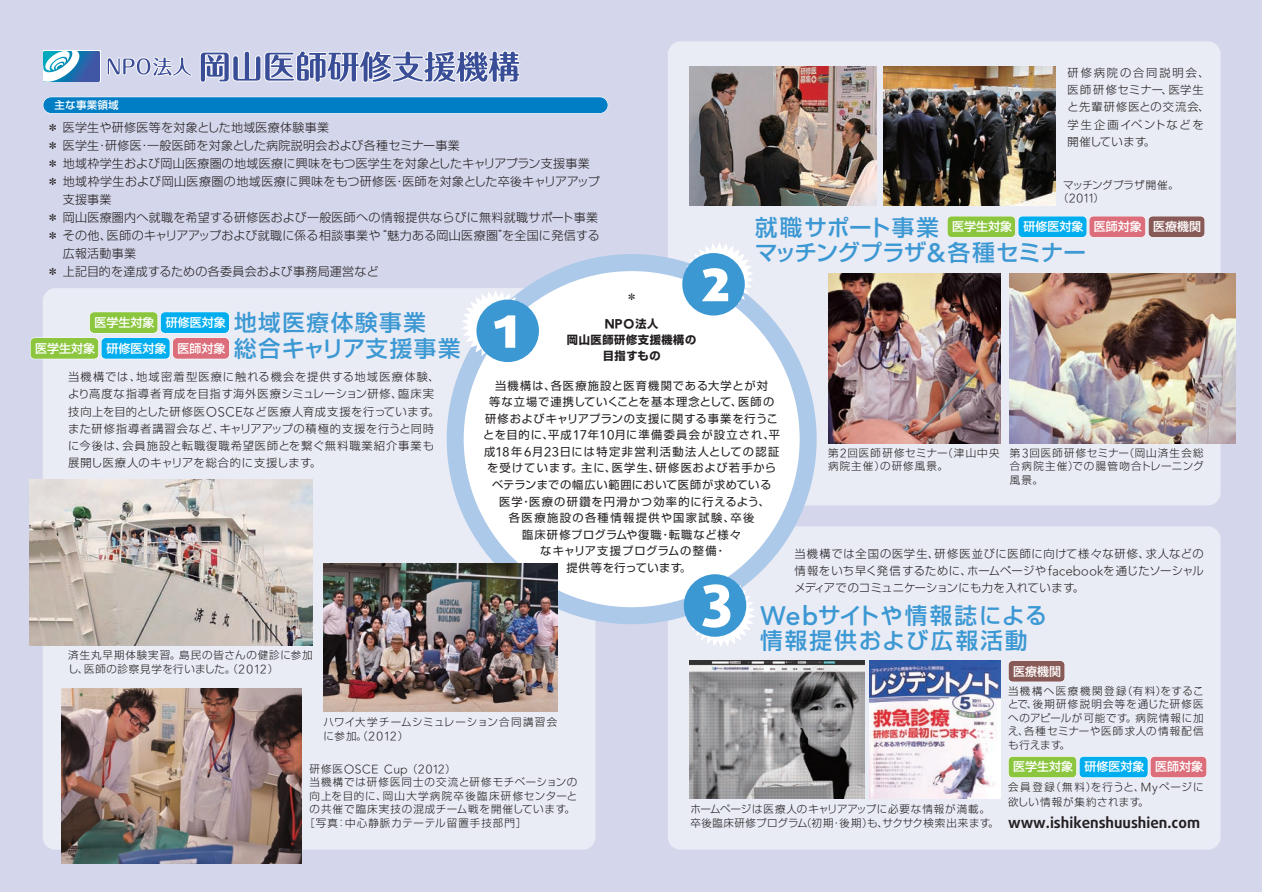
<style>
.page{position:relative;width:1262px;height:892px;background:#fff}
.page>*{position:absolute;margin:0;border:0;box-sizing:border-box;transform-origin:0 0}
.t1{font:800 60px "Daxline SC";color:#fff}
.t2{font:500 22.5px/25.3px "Shin Go Pro";letter-spacing:.1em;color:#3b98d3}
.t3{font:500 22.5px/25.5px "Shin Go Pro";color:#3b98d3}
.t4{font:500 22.5px/25.5px "Shin Go Pro";letter-spacing:.07em;color:#3b98d3}
.t5{font:700 15px "Daxline";color:#231f20}
.t6{font:300 12px "Shin Go Pro";letter-spacing:.025em;color:#231f20}
.t7{font:500 12px "Shin Go Pro";color:#fff}
.t8{font:300 11.25px/17.2px "Shin Go Pro";letter-spacing:.07em;color:#231f20;text-align:justify}
.t9{font:11.25px/16.5px "Shin Go Pro";letter-spacing:.09em;color:#231f20;text-align:center}
.t10{font:300 11.25px/17.2px "Shin Go Pro";letter-spacing:.095em;color:#231f20}
.t11{font:700 11.25px/15.8px "Shin Go Pro";letter-spacing:.05em;color:#231f20;text-align:center}
.t12{font:700 11.25px "Atoy Avenir";color:#231f20}
.t13{font:300 10.5px/13.5px "Shin Go Pro";letter-spacing:.08em;color:#231f20}
.t14{font:300 10.5px/13.5px "Shin Go Pro";letter-spacing:.05em;color:#231f20}
.t15{font:300 10.5px/13.5px "Shin Go Pro";letter-spacing:.1em;color:#231f20}
.t16{font:300 10.5px "Shin Go Pro";letter-spacing:.11em;color:#231f20}
.t17{font:300 10.5px "Atoy Avenir";letter-spacing:.045em;color:#231f20}
.t18{font:300 10.5px "Shin Go Pro";letter-spacing:-.005em;color:#231f20}
.t19{font:500 10.5px "Shin Go Pro";letter-spacing:.025em;color:#fff}
.s1{font-family:"Shin Go Pro"}
.s2{font-family:"Atoy Avenir"}
</style>
<div class="page">
<div style="left:0;top:0;width:1262px;height:891px;background:#d4d6eb"></div>
<div style="left:668px;top:41px;width:553px;height:464px;background:#e9ebf5"></div>
<div style="left:668px;top:526px;width:553px;height:323px;background:#e9ebf5"></div>
<div style="left:43px;top:288px;width:552px;height:561px;background:#e9ebf5"></div>
<div style="left:447px;top:254px;width:370px;height:370px;background:#acc9e9;border-radius:50%"></div>
<div style="left:464px;top:271px;width:336px;height:336px;background:#fff;border-radius:50%"></div>
<svg style="left:43px;top:50px;width:57px;height:32px"></svg>
<svg style="left:107px;top:56px;width:85px;height:21px"></svg>
<svg style="left:200px;top:50px;width:320px;height:33px"></svg>
<svg style="left:44px;top:51px;width:55px;height:30px;background:#72a4cb"></svg>
<img style="left:689px;top:660px;width:175px;height:138px">
<img style="left:870px;top:660px;width:130px;height:138px">
<svg style="left:687px;top:578px;width:68px;height:69px;background:#e7edf6"></svg>
<div style="left:684px;top:574px;width:62px;height:62px;background:#3b98d3;border-radius:50%"></div>
<svg style="left:685px;top:242px;width:69px;height:69px"></svg>
<div style="left:682px;top:253px;width:63px;height:62px;background:#3b98d3;border-radius:50%"></div>
<img style="left:689px;top:67px;width:187px;height:139px">
<svg style="left:461px;top:290px;width:69px;height:69px"></svg>
<div style="left:476px;top:299px;width:63px;height:63px;background:#3b98d3;border-radius:50%"></div>
<img style="left:884px;top:67px;width:172px;height:139px">
<img style="left:828px;top:273px;width:172px;height:170px">
<img style="left:1010px;top:273px;width:225px;height:170px">
<div style="left:43px;top:97px;width:565px;height:16px;background:#007ec5;border-radius:8px"></div>
<div style="left:43px;top:97px;width:565px;height:17px;border:1px solid #fff;border-radius:9px"></div>
<div style="left:173px;top:338px;width:56px;height:21px;background:#dc6d7a;border-radius:4px"></div>
<div style="left:172px;top:337px;width:58px;height:22px;border:1px solid #fff;border-radius:5px"></div>
<div style="left:90px;top:312px;width:68px;height:21px;background:#8bc63e;border-radius:4px"></div>
<div style="left:89px;top:311px;width:69px;height:22px;border:1px solid #fff;border-radius:5px"></div>
<div style="left:161px;top:312px;width:68px;height:21px;background:#00aeef;border-radius:4px"></div>
<div style="left:160px;top:311px;width:70px;height:22px;border:1px solid #fff;border-radius:5px"></div>
<div style="left:1089px;top:216px;width:56px;height:21px;background:#dc6d7a;border-radius:4px"></div>
<div style="left:1089px;top:216px;width:57px;height:21px;border:1px solid #fff;border-radius:5px"></div>
<div style="left:947px;top:216px;width:68px;height:21px;background:#8bc63e;border-radius:4px"></div>
<div style="left:947px;top:216px;width:69px;height:21px;border:1px solid #fff;border-radius:5px"></div>
<div style="left:1018px;top:216px;width:69px;height:21px;background:#00aeef;border-radius:4px"></div>
<div style="left:1018px;top:216px;width:69px;height:21px;border:1px solid #fff;border-radius:5px"></div>
<div style="left:1148px;top:216px;width:57px;height:21px;background:#885a57;border-radius:4px"></div>
<div style="left:1148px;top:216px;width:57px;height:21px;border:1px solid #fff;border-radius:5px"></div>
<div style="left:1008px;top:660px;width:57px;height:21px;background:#885a57;border-radius:4px"></div>
<div style="left:1008px;top:660px;width:57px;height:22px;border:1px solid #fff;border-radius:5px"></div>
<div style="left:1150px;top:756px;width:56px;height:21px;background:#dc6d7a;border-radius:4px"></div>
<div style="left:1150px;top:756px;width:57px;height:21px;border:1px solid #fff;border-radius:5px"></div>
<div style="left:1008px;top:756px;width:68px;height:21px;background:#8bc63e;border-radius:4px"></div>
<div style="left:1008px;top:756px;width:69px;height:21px;border:1px solid #fff;border-radius:5px"></div>
<div style="left:1079px;top:756px;width:69px;height:21px;background:#00aeef;border-radius:4px"></div>
<div style="left:1079px;top:756px;width:69px;height:21px;border:1px solid #fff;border-radius:5px"></div>
<img style="left:30px;top:479px;width:283px;height:166px">
<img style="left:323px;top:563px;width:234px;height:148px">
<img style="left:61px;top:688px;width:241px;height:175px">
<div style="left:30px;top:338px;width:68px;height:21px;background:#8bc63e;border-radius:4px"></div>
<div style="left:30px;top:337px;width:69px;height:22px;border:1px solid #fff;border-radius:5px"></div>
<div style="left:101px;top:338px;width:69px;height:21px;background:#00aeef;border-radius:4px"></div>
<div style="left:101px;top:337px;width:69px;height:22px;border:1px solid #fff;border-radius:5px"></div>
<p class="t10" style="left:1067px;top:62px;width:143px">研修病院の合同説明会、医師研修セミナー、医学生と先輩研修医との交流会、学生企画イベントなどを開催しています。</p>
<p class="t19" style="left:54px;top:97px;width:66px">主な事業領域</p>
<p class="t6" style="left:47px;top:117px;width:284px">＊医学生や研修医等を対象とした地域医療体験事業</p>
<p class="t6" style="left:47px;top:135px;width:414px">＊医学生・研修医・一般医師を対象とした病院説明会および各種セミナー事業</p>
<p class="t6" style="left:47px;top:153px;width:544px">＊地域枠学生および岡山医療圏の地域医療に興味をもつ医学生を対象としたキャリアプラン支援事業</p>
<p class="t6" style="left:47px;top:171px;width:554px">＊地域枠学生および岡山医療圏の地域医療に興味をもつ研修医・医師を対象とした卒後キャリアアップ</p>
<p class="t6" style="left:63px;top:189px;width:50px">支援事業</p>
<p class="t6" style="left:47px;top:207px;width:553px">＊岡山医療圏内へ就職を希望する研修医および一般医師への情報提供ならびに無料就職サポート事業</p>
<p class="t6" style="left:47px;top:225px;width:554px">＊その他、医師のキャリアアップおよび就職に係る相談事業や“魅力ある岡山医療圏”を全国に発信する</p>
<p class="t6" style="left:63px;top:243px;width:75px">広報活動事業</p>
<p class="t6" style="left:47px;top:261px;width:333px">＊上記目的を達成するための各委員会および事務局運営など</p>
<h2 class="t4" style="left:234px;top:307px;width:228px">地域医療体験事業<br>総合キャリア支援事業</h2>
<p class="t18" style="left:1063px;top:176px;width:117px">マッチングプラザ開催。</p>
<p class="t17" style="left:1058px;top:194px;width:47px"><span class="s1">（</span>2011<span class="s1">）</span></p>
<h2 class="t3" style="left:755px;top:211px;width:333px">就職サポート事業<br>マッチングプラザ<span class="s2">&amp;</span>各種セミナー</h2>
<p class="t7" style="left:952px;top:216px;width:251px">医学生対象 研修医対象 医師対象 医療機関</p>
<h1 class="t1" style="left:697px;top:255px;width:38px">2</h1>
<p class="t9" style="left:626px;top:287px;width:13px">＊</p>
<p class="t12" style="left:605px;top:320px;width:55px">NPO<span class="s1">法人</span></p>
<p class="t11" style="left:567px;top:331px;width:131px">岡山医師研修支援機構の目指すもの</p>
<p class="t9" style="left:483px;top:376px;width:298px">当機構は、各医療施設と医育機関である大学とが対<br>等な立場で連携していくことを基本理念として、医師の研修およびキャリアプランの支援に関する事業を行うことを目的に、平成<span class="s2">17</span>年<span class="s2">10</span>月に準備委員会が設立され、平成<span class="s2">18</span>年<span class="s2">6</span>月<span class="s2">23</span>日には特定非営利活動法人としての認証を受けています。主に、医学生、研修医および若手からベテランまでの幅広い範囲において医師が求めている<br>医学・医療の研鑽を円滑かつ効率的に行えるよう、<br>各医療施設の各種情報提供や国家試験、卒後<br>臨床研修プログラムや復職・転職など様々<br>なキャリア支援プログラムの整備・<br>提供等を行っています。</p>
<h1 class="t1" style="left:488px;top:301px;width:38px">1</h1>
<p class="t7" style="left:94px;top:312px;width:133px">医学生対象 研修医対象</p>
<p class="t7" style="left:35px;top:338px;width:133px">医学生対象 研修医対象</p>
<p class="t7" style="left:178px;top:338px;width:49px">医師対象</p>
<p class="t8" style="left:68px;top:367px;width:373px;text-align:left">当機構では、地域密着型医療に触れる機会を提供する地域医療体験、より高度な指導者育成を目指す海外医療シミュレーション研修、臨床実技向上を目的とした研修医<span class="s2">OSCE</span>など医療人育成支援を行っています。また研修指導者講習会など、キャリアアップの積極的支援を行うと同時に今後は、会員施設と転職復職希望医師とを繋ぐ無料職業紹介事業も展開し医療人のキャリアを総合的に支援します。</p>
<p class="t15" style="left:828px;top:445px;width:173px">第<span class="s2">2</span>回医師研修セミナー（津山中央病院主催）の研修風景。</p>
<p class="t13" style="left:1010px;top:445px;width:195px;text-align:justify">第<span class="s2">3</span>回医師研修セミナー（岡山済生会総合病院主催）での腸管吻合トレーニング風景。</p>
<p class="t8" style="left:794px;top:543px;width:411px">当機構では全国の医学生、研修医並びに医師に向けて様々な研修、求人などの情報をいち早く発信するために、ホームページや<span class="s2">facebook</span>を通じたソーシャルメディアでのコミュニケーションにも力を入れています。</p>
<h2 class="t2" style="left:760px;top:599px;width:289px"><span class="s2">Web</span>サイトや情報誌による情報提供および広報活動</h2>
<h1 class="t1" style="left:699px;top:571px;width:38px">3</h1>
<p class="t13" style="left:68px;top:647px;width:246px">済生丸早期体験実習。島民の皆さんの健診に参加し、医師の診察見学を行いました。（<span class="s2">2012</span>）</p>
<p class="t7" style="left:1013px;top:661px;width:49px">医療機関</p>
<p class="t13" style="left:323px;top:714px;width:235px">ハワイ大学チームシミュレーション合同講習会に参加。（<span class="s2">2012</span>）</p>
<p class="t17" style="left:309px;top:764px;width:148px"><span class="s1">研修医</span>OSCE Cup<span class="s1">（</span>2012<span class="s1">）</span></p>
<p class="t13" style="left:309px;top:774px;width:269px">当機構では研修医同士の交流と研修モチベーションの</p>
<p class="t16" style="left:310px;top:786px;width:269px">向上を目的に、岡山大学病院卒後臨床研修センターと</p>
<p class="t13" style="left:310px;top:801px;width:267px">の共催で臨床実技の混成チーム戦を開催しています。</p>
<p class="t15" style="left:304px;top:814px;width:224px">［写真：中心静脈カテーテル留置手技部門］</p>
<p class="t14" style="left:690px;top:801px;width:310px">ホームページは医療人のキャリアアップに必要な情報が満載。卒後臨床研修プログラム（初期・後期）も、サクサク検索出来ます。</p>
<p class="t13" style="left:1008px;top:682px;width:197px;text-align:justify">当機構へ医療機関登録（有料）をすることで、後期研修説明会等を通じた研修医へのアピールが可能です。病院情報に加え、各種セミナーや医師求人の情報配信も行えます。</p>
<p class="t13" style="left:1008px;top:777px;width:197px;line-height:15px">会員登録（無料）を行うと、<span class="s2">My</span>ページに欲しい情報が集約されます。</p>
<h3 class="t5" style="left:1008px;top:816px;width:193px">www.ishikenshuushien.com</h3>
<p class="t7" style="left:1013px;top:756px;width:191px">医学生対象 研修医対象 医師対象</p>
</div>
